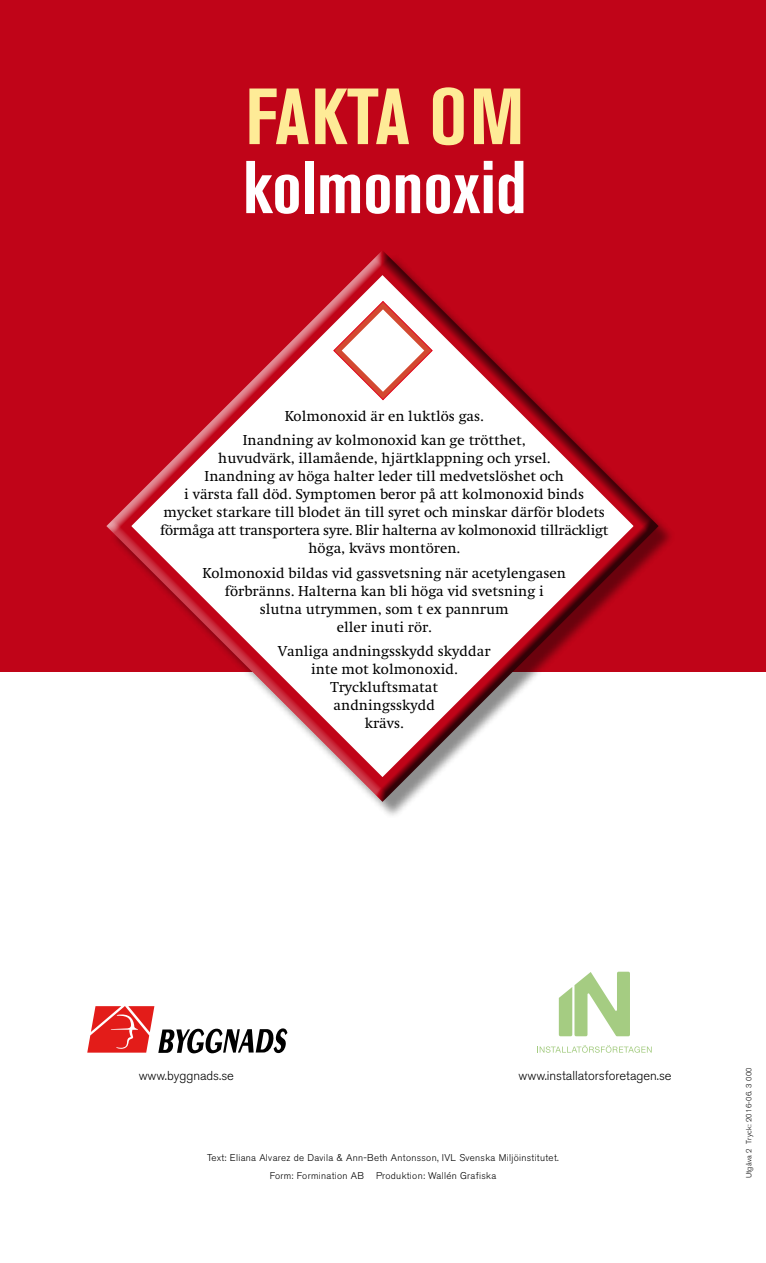
<style>
.page{position:relative;width:766px;height:1263px;background:#fff}
.page>*{position:absolute;margin:0;border:0;box-sizing:border-box;transform-origin:0 0}
.t1{font:700 condensed 78.75px "Akzidenz Grotesk BE";color:#feeb97}
.t2{font:700 condensed 73.95px "Akzidenz Grotesk BE";color:#fff}
.t3{font:15px/18px "Swift";color:#000;text-align:center}
.t4{font:300 12.9px "Akzidenz Grotesk BE";color:#000}
.t5{font:300 9.75px/18px "Akzidenz Grotesk BE";letter-spacing:.03em;color:#000;text-align:center}
.t6{font:300 7.5px "Akzidenz Grotesk BE";letter-spacing:.03em;color:#000}
</style>
<div class="page">
<div style="left:748px;top:0;width:17px;height:672px;background:#c00418"></div>
<div style="left:0;top:0;width:764px;height:672px;background:#c00418"></div>
<div style="left:109px;top:252px;width:565px;height:566px;background:#000;opacity:.45"></div>
<svg style="left:106px;top:251px;width:554px;height:553px;fill:#fff"></svg>
<svg style="left:333px;top:301px;width:99px;height:99px;background:#f4d1d0"></svg>
<svg style="left:87px;top:1006px;width:200px;height:48px"></svg>
<svg style="left:558px;top:972px;width:71px;height:64px"></svg>
<svg style="left:537px;top:1045px;width:114px;height:8px"></svg>
<h1 class="t1" style="left:245px;top:72px;width:272px">Fakta om</h1>
<h2 class="t2" style="left:243px;top:145px;width:285px">kolmonoxid</h2>
<p class="t3" style="left:243px;top:404px;width:284px;line-height:24.3px">Kolmonoxid är en luktlös gas.<br>Inandning av kolmonoxid kan ge trötthet,</p>
<p class="t3" style="left:160px;top:450px;width:449px">huvudvärk, illamående, hjärtklappning och yrsel.<br>Inandning av höga halter leder till medvetslöshet och<br>i värsta fall död. Symptomen beror på att kolmonoxid binds mycket starkare till blodet än till syret och minskar därför blodets förmåga att transportera syre. Blir halterna av kolmonoxid tillräckligt höga, kvävs montören.</p>
<p class="t3" style="left:202px;top:564px;width:365px">Kolmonoxid bildas vid gassvetsning när acetylengasen förbränns. Halterna kan bli höga vid svetsning i slutna utrymmen, som t ex pannrum<br>eller inuti rör.</p>
<p class="t3" style="left:278px;top:642px;width:214px">Vanliga andningsskydd skyddar inte mot kolmonoxid.<br>Tryckluftsmatat andningsskydd<br>krävs.</p>
<p class="t4" style="left:139px;top:1068px;width:97px">www.byggnads.se</p>
<p class="t4" style="left:518px;top:1068px;width:154px">www.installatorsforetagen.se</p>
<p class="t5" style="left:207px;top:1148px;width:353px">Text: Eliana Alvarez de Davila &amp; Ann-Beth Antonsson, IVL Svenska Miljöinstitutet.<br>Form: Formination AB Produktion: Wallén Grafiska</p>
<p class="t6" style="left:744px;top:1178px;width:112px;rotate:-90deg">Utgåva 2 Tryck: 2016-06. 3 000</p>
</div>
